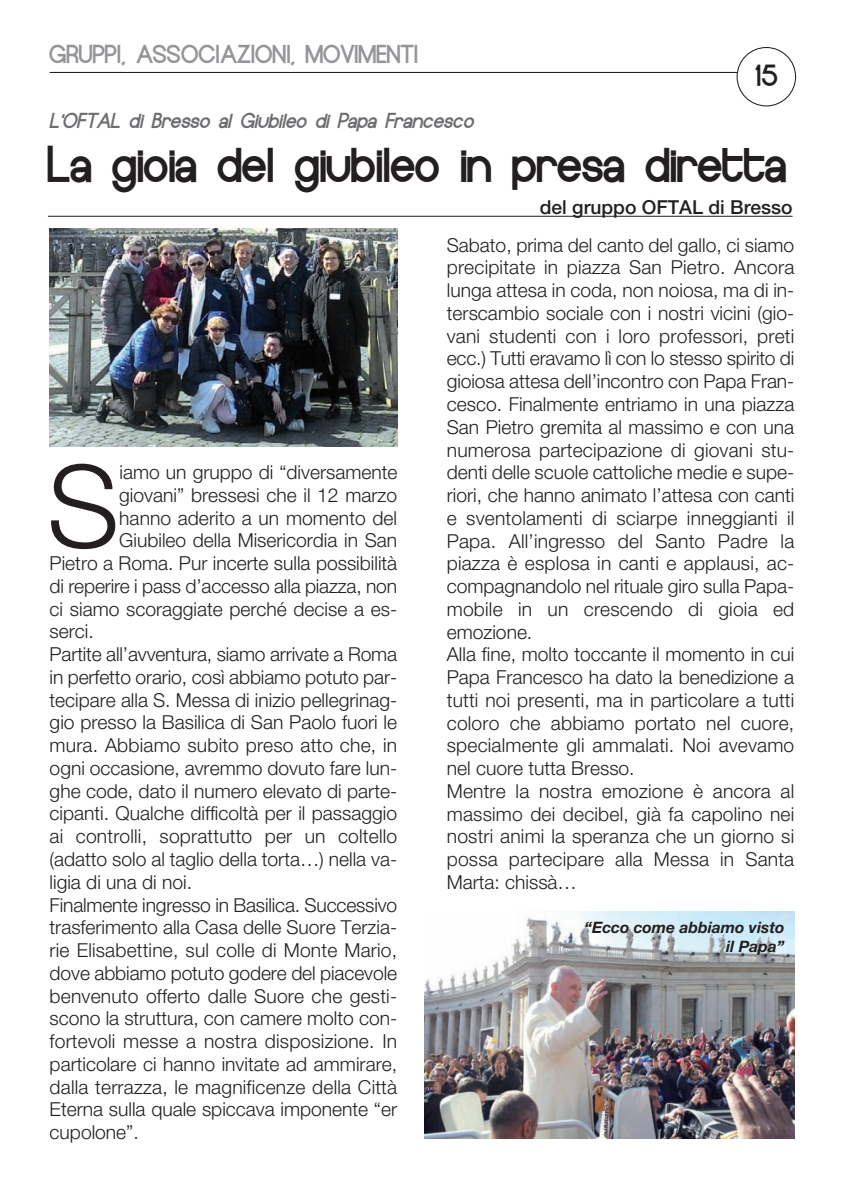
<style>
.page{position:relative;width:844px;height:1186px;background:#fff}
.page>*{position:absolute;margin:0;border:0;box-sizing:border-box;transform-origin:0 0}
.t1{font:300 114.8px "Helvetica Neue";color:#231f20}
.t2{font:42px "Europe Underground";letter-spacing:-.015em;color:#231f20}
.t3{font:24.5px "Europe Underground";color:#231f20}
.t4{font:21px "Europe Underground";color:#939598}
.t5{font:300 19.25px/22.8px "Helvetica Neue";color:#231f20}
.t6{font:500 19.25px "Helvetica Neue";color:#231f20}
.t7{font:italic 17.5px "Europe Underground";color:#6c6d70}
.t8{font:italic 700 15.75px/18.9px "Helvetica Neue";color:#231f20;text-align:right}
</style>
<div class="page">
<hr style="left:50px;top:72px;width:715px;height:1px;background:#231f20">
<svg style="left:736px;top:47px;width:59px;height:59px"></svg>
<hr style="left:48px;top:216px;width:744px;height:1px;background:#231f20">
<img style="left:424px;top:911px;width:370px;height:228px">
<img style="left:50px;top:229px;width:347px;height:218px">
<p class="t4" style="left:50px;top:46px;width:370px">GRUPPI, ASSOCIAZIONI, MOVIMENTI</p>
<p class="t7" style="left:50px;top:114px;width:429px">L’OFTAL di Bresso al Giubileo di Papa Francesco</p>
<p class="t3" style="left:755px;top:66px;width:23px">15</p>
<h2 class="t2" style="left:48px;top:148px;width:740px">La gioia del giubileo in presa diretta</h2>
<h1 class="t1" style="left:47px;top:465px;width:74px">S</h1>
<p class="t5" style="left:119px;top:463px;width:279px">iamo un gruppo di “diversamente</p>
<p class="t5" style="left:119px;top:485px;width:279px">giovani” bressesi che il 12 marzo</p>
<p class="t5" style="left:119px;top:508px;width:279px">hanno aderito a un momento del</p>
<p class="t5" style="left:119px;top:531px;width:279px">Giubileo della Misericordia in San</p>
<p class="t5" style="left:50px;top:554px;width:349px">Pietro a Roma. Pur incerte sulla possibilità</p>
<p class="t5" style="left:50px;top:576px;width:349px">di reperire i pass d’accesso alla piazza, non</p>
<p class="t5" style="left:50px;top:599px;width:349px">ci siamo scoraggiate perché decise a es-</p>
<p class="t5" style="left:50px;top:622px;width:46px">serci.</p>
<p class="t5" style="left:50px;top:645px;width:349px">Partite all’avventura, siamo arrivate a Roma</p>
<p class="t5" style="left:50px;top:667px;width:349px">in perfetto orario, così abbiamo potuto par-</p>
<p class="t5" style="left:50px;top:690px;width:349px">tecipare alla S. Messa di inizio pellegrinag-</p>
<p class="t5" style="left:50px;top:713px;width:349px">gio presso la Basilica di San Paolo fuori le</p>
<p class="t5" style="left:50px;top:736px;width:349px">mura. Abbiamo subito preso atto che, in</p>
<p class="t5" style="left:50px;top:758px;width:349px">ogni occasione, avremmo dovuto fare lun-</p>
<p class="t5" style="left:50px;top:781px;width:349px">ghe code, dato il numero elevato di parte-</p>
<p class="t5" style="left:50px;top:804px;width:349px">cipanti. Qualche difficoltà per il passaggio</p>
<p class="t5" style="left:50px;top:827px;width:349px">ai controlli, soprattutto per un coltello</p>
<p class="t5" style="left:50px;top:849px;width:349px">(adatto solo al taglio della torta…) nella va-</p>
<p class="t5" style="left:50px;top:872px;width:144px">ligia di una di noi.</p>
<p class="t5" style="left:50px;top:895px;width:349px">Finalmente ingresso in Basilica. Successivo</p>
<p class="t5" style="left:50px;top:918px;width:349px">trasferimento alla Casa delle Suore Terzia-</p>
<p class="t5" style="left:50px;top:940px;width:349px">rie Elisabettine, sul colle di Monte Mario,</p>
<p class="t5" style="left:50px;top:963px;width:349px">dove abbiamo potuto godere del piacevole</p>
<p class="t5" style="left:50px;top:986px;width:349px">benvenuto offerto dalle Suore che gesti-</p>
<p class="t5" style="left:50px;top:1009px;width:349px">scono la struttura, con camere molto con-</p>
<p class="t5" style="left:50px;top:1032px;width:349px">fortevoli messe a nostra disposizione. In</p>
<p class="t5" style="left:50px;top:1054px;width:349px">particolare ci hanno invitate ad ammirare,</p>
<p class="t5" style="left:50px;top:1077px;width:349px">dalla terrazza, le magnificenze della Città</p>
<p class="t5" style="left:50px;top:1100px;width:349px">Eterna sulla quale spiccava imponente “er</p>
<p class="t5" style="left:50px;top:1123px;width:91px">cupolone”.</p>
<p class="t6" style="left:539px;top:200px;width:254px">del gruppo OFTAL di Bresso</p>
<p class="t5" style="left:446px;top:235px;width:349px">Sabato, prima del canto del gallo, ci siamo precipitate in piazza San Pietro. Ancora lunga attesa in coda, non noiosa, ma di in&shy;terscambio sociale con i nostri vicini (gio&shy;vani studenti con i loro professori, preti ecc.) Tutti eravamo lì con lo stesso spirito di gioiosa attesa dell’incontro con Papa Fran&shy;cesco. Finalmente entriamo in una piazza San Pietro gremita al massimo e con una numerosa partecipazione di giovani stu&shy;denti delle scuole cattoliche medie e supe&shy;riori, che hanno animato l’attesa con canti e sventolamenti di sciarpe inneggianti il Papa. All’ingresso del Santo Padre la piazza è esplosa in canti e applausi, ac&shy;compagnandolo nel rituale giro sulla Papa&shy;mobile in un crescendo di gioia ed emozione.<br>Alla fine, molto toccante il momento in cui Papa Francesco ha dato la benedizione a tutti noi presenti, ma in particolare a tutti coloro che abbiamo portato nel cuore, specialmente gli ammalati. Noi avevamo nel cuore tutta Bresso.<br>Mentre la nostra emozione è ancora al massimo dei decibel, già fa capolino nei nostri animi la speranza che un giorno si possa partecipare alla Messa in Santa Marta: chissà…</p>
<p class="t8" style="left:584px;top:920px;width:201px">“Ecco come abbiamo visto il Papa”</p>
</div>
